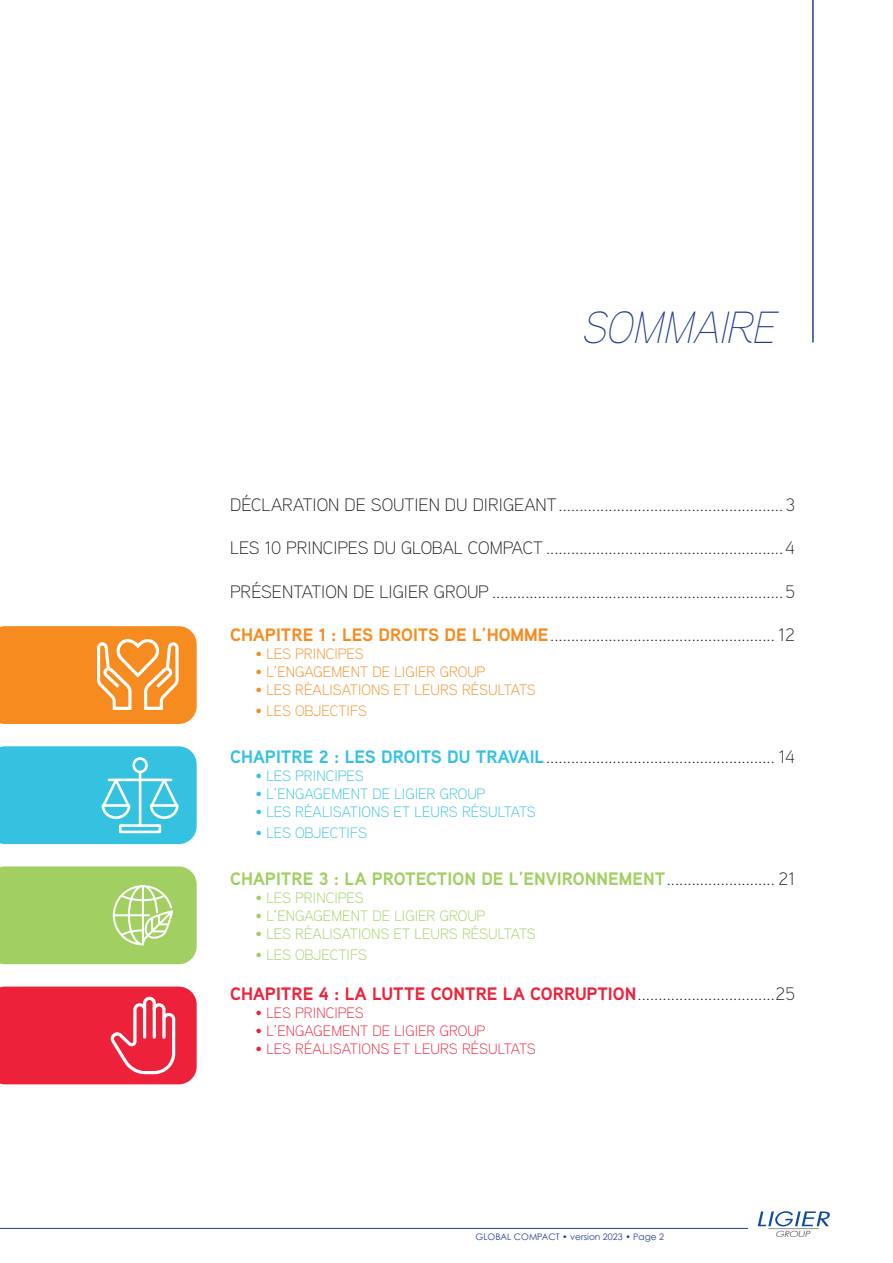
<style>
.page{position:relative;width:893px;height:1263px;background:#fff}
.page>*{position:absolute;margin:0;border:0;box-sizing:border-box;transform-origin:0 0}
.t1{font:italic 100 45px "Aaux Next";color:#253f8e}
.t2{font:300 18px "Aaux Next";color:#231f20}
.t3{font:700 18px "Aaux Next";color:#a2cf62}
.t4{font:700 18px "Aaux Next";color:#ed213a}
.t5{font:300 15px "Aaux Next";color:#f68b1f}
.t6{font:300 15px "Aaux Next";color:#35c2e0}
.t7{font:300 15px "Aaux Next";color:#a2cf62}
.t8{font:300 15px "Aaux Next";color:#ed213a}
.t9{font:9px "Century Gothic";color:#253f8e}
.t10{font:italic 300 8.1px "Futura Std";color:#231f20;scale:1.27 1}
.s1{font-weight:700;color:#f68b1f}
.s2{font-weight:700;color:#35c2e0}
</style>
<div class="page">
<hr style="left:0;top:1228px;width:748px;height:1px;background:#253f8e">
<svg style="left:758px;top:1211px;width:72px;height:15px"></svg>
<hr style="left:768px;top:1228px;width:51px;height:1px;background:#939598">
<svg style="left:0;top:626px;width:197px;height:98px;background:#f69533"></svg>
<svg style="left:0;top:746px;width:197px;height:98px;background:#44c6e2"></svg>
<svg style="left:0;top:866px;width:197px;height:98px;background:#a8d26c"></svg>
<svg style="left:0;top:986px;width:197px;height:98px;background:#ee3048"></svg>
<hr style="left:812px;top:0;width:2px;height:342px;background:#253f8e">
<h1 class="t1" style="left:583px;top:297px;width:195px">SOMMAIRE</h1>
<p class="t2" style="left:230px;top:493px;width:566px">DÉCLARATION DE SOUTIEN DU DIRIGEANT...................................................... 3</p>
<p class="t2" style="left:230px;top:536px;width:566px">LES 10 PRINCIPES DU GLOBAL COMPACT .........................................................4</p>
<p class="t2" style="left:230px;top:579px;width:566px">PRÉSENTATION DE LIGIER GROUP ......................................................................5</p>
<p class="t2" style="left:230px;top:623px;width:566px"><span class="s1">CHAPITRE 1 : LES DROITS DE L’HOMME</span>...................................................... 12</p>
<p class="t5" style="left:256px;top:644px;width:110px">• LES PRINCIPES</p>
<p class="t5" style="left:256px;top:662px;width:231px">• L’ENGAGEMENT DE LIGIER GROUP</p>
<p class="t5" style="left:256px;top:680px;width:282px">• LES RÉALISATIONS ET LEURS RÉSULTATS</p>
<p class="t5" style="left:256px;top:701px;width:113px">• LES OBJECTIFS</p>
<p class="t2" style="left:230px;top:744px;width:566px"><span class="s2">CHAPITRE 2 : LES DROITS DU TRAVAIL</span>....................................................... 14</p>
<p class="t6" style="left:256px;top:765px;width:110px">• LES PRINCIPES</p>
<p class="t6" style="left:256px;top:783px;width:231px">• L’ENGAGEMENT DE LIGIER GROUP</p>
<p class="t6" style="left:256px;top:801px;width:282px">• LES RÉALISATIONS ET LEURS RÉSULTATS</p>
<p class="t6" style="left:256px;top:823px;width:113px">• LES OBJECTIFS</p>
<p class="t3" style="left:230px;top:865px;width:437px">CHAPITRE 3 : LA PROTECTION DE L’ENVIRONNEMENT</p>
<p class="t2" style="left:779px;top:866px;width:18px">21</p>
<p class="t7" style="left:256px;top:887px;width:110px">• LES PRINCIPES</p>
<p class="t7" style="left:256px;top:905px;width:231px">• L’ENGAGEMENT DE LIGIER GROUP</p>
<p class="t7" style="left:256px;top:923px;width:282px">• LES RÉALISATIONS ET LEURS RÉSULTATS</p>
<p class="t7" style="left:256px;top:945px;width:113px">• LES OBJECTIFS</p>
<p class="t4" style="left:230px;top:981px;width:408px">CHAPITRE 4 : LA LUTTE CONTRE LA CORRUPTION</p>
<p class="t2" style="left:775px;top:982px;width:21px">25</p>
<p class="t8" style="left:256px;top:1003px;width:110px">• LES PRINCIPES</p>
<p class="t8" style="left:256px;top:1021px;width:231px">• L’ENGAGEMENT DE LIGIER GROUP</p>
<p class="t8" style="left:256px;top:1039px;width:282px">• LES RÉALISATIONS ET LEURS RÉSULTATS</p>
<p class="t9" style="left:476px;top:1231px;width:190px">GLOBAL COMPACT • version 2023 • Page 2</p>
<p class="t10" style="left:775px;top:1229px;width:28px">GROUP</p>
</div>
